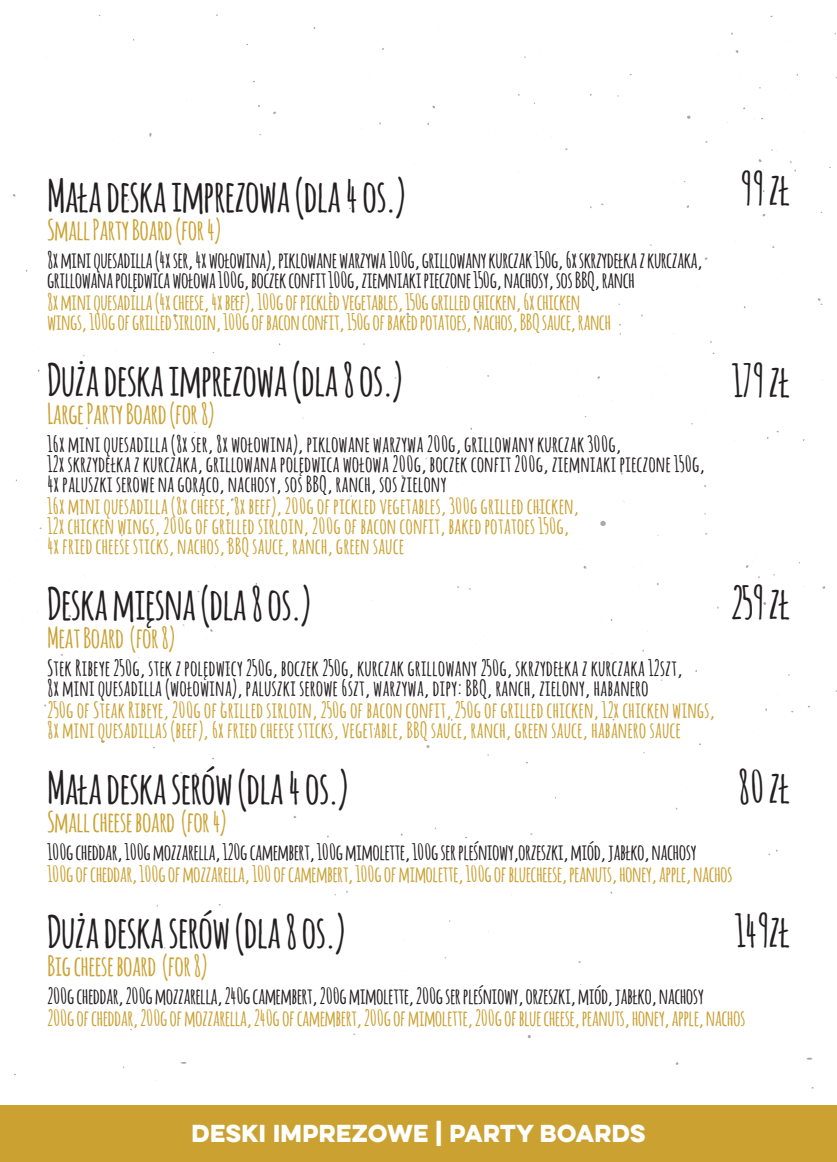
<style>
.page{position:relative;width:837px;height:1162px;background:#fff}
.page>*{position:absolute;margin:0;border:0;box-sizing:border-box;transform-origin:0 0}
.t1{font:700 44px "Amatic";color:#231f20}
.t2{font:700 28px "Amatic";color:#cba232}
.t3{font:700 28px "Amatic";color:#cba133}
.t4{font:700 22px/20px "Amatic";letter-spacing:.025em;color:#231f20}
.t5{font:700 22px/20px "Amatic";color:#231f20}
.t6{font:700 22px "Amatic";color:#cba133}
.t7{font:700 22px/20px "Amatic";letter-spacing:.025em;color:#cba232}
.t8{font:700 22px "Amatic";letter-spacing:.025em;color:#cba133}
.t9{font:700 22px "Amatic";color:#cba232}
.t10{font:22px "Eveleth Clean";letter-spacing:.02em;color:#fff}
.s1{color:#cba232}
</style>
<div class="page">
<svg style="left:600px;top:520px;width:5px;height:6px"></svg>
<svg style="left:173px;top:314px;width:4px;height:3px"></svg>
<svg style="left:806px;top:1057px;width:6px;height:3px"></svg>
<svg style="left:474px;top:304px;width:8px;height:15px"></svg>
<div style="left:0;top:1105px;width:836px;height:56px;background:#cba232"></div>
<h1 class="t1" style="left:739px;top:157px;width:51px">99 zł</h1>
<h1 class="t1" style="left:47px;top:164px;width:359px">Mała deska imprezowa (dla 4 os.)</h1>
<p class="t2" style="left:47px;top:209px;width:175px">Small Party Board (for 4)</p>
<p class="t5" style="left:47px;top:249px;width:656px">8x mini quesadilla (4x ser, 4x wołowina), piklowane warzywa 100g, grillowany kurczak 150g, 6x skrzydełka z kurczaka, grillowana polędwica wołowa 100g, boczek confit 100g, ziemniaki pieczone 150g, nachosy, sos BBQ, ranch</p>
<p class="t6" style="left:47px;top:286px;width:534px">8x mini quesadilla (4x cheese, 4x beef), 100g of pickled vegetables, 150g grilled chicken, 6x chicken</p>
<p class="t9" style="left:47px;top:306px;width:564px">wings, 100g of grilled sirloin, 100g of bacon confit, 150g of baked potatoes, nachos, BBQ sauce, ranch</p>
<h1 class="t1" style="left:47px;top:348px;width:356px">Duża deska imprezowa (dla 8 os.)</h1>
<p class="t2" style="left:47px;top:393px;width:168px">Large Party Board (for 8)</p>
<p class="t4" style="left:47px;top:433px;width:658px">16x mini quesadilla (8x ser, 8x wołowina), piklowane warzywa 200g, grillowany kurczak 300g,<br>12x skrzydełka z kurczaka, grillowana polędwica wołowa 200g, boczek confit 200g, ziemniaki pieczone 150g,<br>4x paluszki serowe na gorąco, nachosy, sos BBQ, ranch, sos zielony</p>
<p class="t8" style="left:47px;top:490px;width:532px">16x mini quesadilla (8x cheese, 8x beef), 200g of pickled vegetables, 300g grilled chicken,</p>
<p class="t7" style="left:47px;top:515px;width:523px">12x chicken wings, 200g of grilled sirloin, 200g of bacon confit, baked potatoes 150g,<br>4x fried cheese sticks, nachos, BBQ sauce, ranch, green sauce</p>
<h1 class="t1" style="left:47px;top:572px;width:264px">Deska mięsna (dla 8 os.)</h1>
<p class="t3" style="left:47px;top:617px;width:129px">Meat Board <span class="s1">(for 8)</span></p>
<p class="t4" style="left:47px;top:657px;width:636px">Stek Ribeye 250g, stek z polędwicy 250g, boczek 250g, kurczak grillowany 250g, skrzydełka z kurczaka 12szt,<br>8x mini quesadilla (wołowina), paluszki serowe 6szt, warzywa, dipy: BBQ, ranch, zielony, habanero</p>
<p class="t8" style="left:47px;top:694px;width:668px">250g of Steak Ribeye, 200g of grilled sirloin, 250g of bacon confit, 250g of grilled chicken, 12x chicken wings,</p>
<p class="t7" style="left:47px;top:719px;width:634px">8x mini quesadillas (beef), 6x fried cheese sticks, vegetable, BBQ sauce, ranch, green sauce, habanero sauce</p>
<h1 class="t1" style="left:47px;top:756px;width:302px">Mała deska serów (dla 4 os.)</h1>
<p class="t2" style="left:47px;top:801px;width:180px">Small cheese board (for 4)</p>
<p class="t5" style="left:47px;top:841px;width:650px">100g cheddar, 100g mozzarella, 120g camembert, 100g mimolette, 100g ser pleśniowy,orzeszki, miód, jabłko, nachosy</p>
<p class="t6" style="left:47px;top:858px;width:686px">100g of cheddar, 100g of mozzarella, 100 of camembert, 100g of mimolette, 100g of bluecheese, peanuts, honey, apple, nachos</p>
<h1 class="t1" style="left:47px;top:900px;width:299px">Duża deska serów (dla 8 os.)</h1>
<p class="t2" style="left:47px;top:945px;width:161px">Big cheese board (for 8)</p>
<p class="t5" style="left:47px;top:985px;width:657px">200g cheddar, 200g mozzarella, 240g camembert, 200g mimolette, 200g ser pleśniowy, orzeszki, miód, jabłko, nachosy</p>
<p class="t6" style="left:47px;top:1002px;width:699px">200g of cheddar, 200g of mozzarella, 240g of camembert, 200g of mimolette, 200g of blue cheese, peanuts, honey, apple, nachos</p>
<h1 class="t1" style="left:732px;top:349px;width:59px">179 zł</h1>
<h1 class="t1" style="left:731px;top:571px;width:60px">259 zł</h1>
<h1 class="t1" style="left:738px;top:755px;width:53px">80 zł</h1>
<h1 class="t1" style="left:735px;top:899px;width:56px">149zł</h1>
<p class="t10" style="left:191px;top:1116px;width:455px">DESKI IMPREZOWE | PARTY BOARDS</p>
</div>
